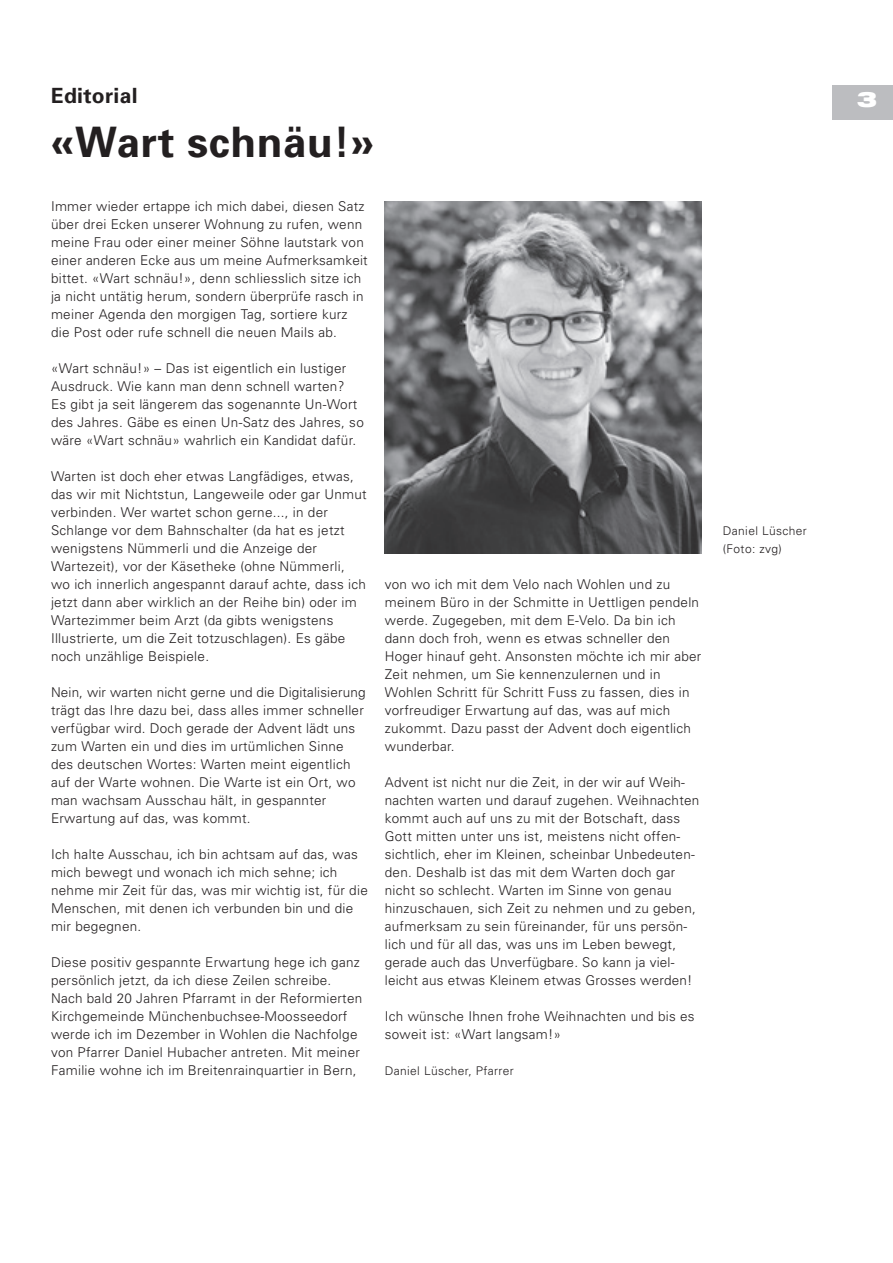
<style>
.page{position:relative;width:893px;height:1263px;background:#fff}
.page>*{position:absolute;margin:0;border:0;box-sizing:border-box;transform-origin:0 0}
.t1{font:700 42px "Univers";letter-spacing:.015em;color:#231f20}
.t2{font:700 21px "Univers";letter-spacing:.015em;color:#231f20}
.t3{font:900 expanded 21px "Helvetica Neue LT Com";color:#fff}
.t4{font:300 13.5px/18px "Univers";letter-spacing:.02em;color:#231f20}
.t5{font:300 12px/18px "Univers";letter-spacing:.03em;color:#231f20}
</style>
<div class="page">
<div style="left:832px;top:85px;width:61px;height:35px;background:#bcbdc0"></div>
<img style="left:385px;top:201px;width:317px;height:352px">
<h2 class="t2" style="left:51px;top:82px;width:88px">Editorial</h2>
<h2 class="t3" style="left:857px;top:86px;width:22px">3</h2>
<h1 class="t1" style="left:51px;top:115px;width:324px">«Wart schnäu!»</h1>
<p class="t4" style="left:51px;top:197px;width:318px">Immer wieder ertappe ich mich dabei, diesen Satz über drei Ecken unserer Wohnung zu rufen, wenn meine Frau oder einer meiner Söhne lautstark von einer anderen Ecke aus um meine Aufmerksamkeit bittet. «Wart schnäu!», denn schliesslich sitze ich ja nicht untätig herum, sondern überprüfe rasch in meiner Agenda den morgigen Tag, sortiere kurz die Post oder rufe schnell die neuen Mails ab.</p>
<p class="t4" style="left:51px;top:359px;width:314px">«Wart schnäu!» – Das ist eigentlich ein lustiger Ausdruck. Wie kann man denn schnell warten?<br>Es gibt ja seit längerem das sogenannte Un-Wort des Jahres. Gäbe es einen Un-Satz des Jahres, so wäre «Wart schnäu» wahrlich ein Kandidat dafür.</p>
<p class="t4" style="left:51px;top:467px;width:317px">Warten ist doch eher etwas Langfädiges, etwas, das wir mit Nichtstun, Langeweile oder gar Unmut verbinden. Wer wartet schon gerne..., in der Schlange vor dem Bahnschalter (da hat es jetzt wenigstens Nümmerli und die Anzeige der Wartezeit), vor der Käsetheke (ohne Nümmerli, wo ich innerlich angespannt darauf achte, dass ich jetzt dann aber wirklich an der Reihe bin) oder im Wartezimmer beim Arzt (da gibts wenigstens Illustrierte, um die Zeit totzuschlagen). Es gäbe noch unzählige Beispiele.</p>
<p class="t4" style="left:51px;top:683px;width:316px">Nein, wir warten nicht gerne und die Digitalisierung trägt das Ihre dazu bei, dass alles immer schneller verfügbar wird. Doch gerade der Advent lädt uns zum Warten ein und dies im urtümlichen Sinne des deutschen Wortes: Warten meint eigentlich auf der Warte wohnen. Die Warte ist ein Ort, wo man wachsam Ausschau hält, in gespannter Erwartung auf das, was kommt.</p>
<p class="t4" style="left:51px;top:845px;width:318px">Ich halte Ausschau, ich bin achtsam auf das, was mich bewegt und wonach ich mich sehne; ich nehme mir Zeit für das, was mir wichtig ist, für die Menschen, mit denen ich verbunden bin und die mir begegnen.</p>
<p class="t4" style="left:51px;top:953px;width:313px">Diese positiv gespannte Erwartung hege ich ganz persönlich jetzt, da ich diese Zeilen schreibe.<br>Nach bald 20 Jahren Pfarramt in der Reformierten Kirchgemeinde Münchenbuchsee-Moosseedorf werde ich im Dezember in Wohlen die Nachfolge von Pfarrer Daniel Hubacher antreten. Mit meiner Familie wohne ich im Breitenrainquartier in Bern,</p>
<p class="t4" style="left:385px;top:575px;width:318px">von wo ich mit dem Velo nach Wohlen und zu meinem Büro in der Schmitte in Uettligen pendeln werde. Zugegeben, mit dem E-Velo. Da bin ich dann doch froh, wenn es etwas schneller den Hoger hinauf geht. Ansonsten möchte ich mir aber Zeit nehmen, um Sie kennenzulernen und in Wohlen Schritt für Schritt Fuss zu fassen, dies in vorfreudiger Erwartung auf das, was auf mich zukommt. Dazu passt der Advent doch eigentlich wunderbar.</p>
<p class="t4" style="left:385px;top:773px;width:316px">Advent ist nicht nur die Zeit, in der wir auf Weih&shy;nachten warten und darauf zugehen. Weihnachten kommt auch auf uns zu mit der Botschaft, dass Gott mitten unter uns ist, meistens nicht offen&shy;sichtlich, eher im Kleinen, scheinbar Unbedeuten&shy;den. Deshalb ist das mit dem Warten doch gar nicht so schlecht. Warten im Sinne von genau hinzuschauen, sich Zeit zu nehmen und zu geben, aufmerksam zu sein füreinander, für uns persön&shy;lich und für all das, was uns im Leben bewegt, gerade auch das Unverfügbare. So kann ja viel&shy;leicht aus etwas Kleinem etwas Grosses werden!</p>
<p class="t4" style="left:385px;top:1007px;width:311px">Ich wünsche Ihnen frohe Weihnachten und bis es soweit ist: «Wart langsam!»</p>
<p class="t5" style="left:385px;top:1061px;width:131px">Daniel Lüscher, Pfarrer</p>
<p class="t5" style="left:723px;top:521px;width:86px">Daniel Lüscher (Foto: zvg)</p>
</div>
